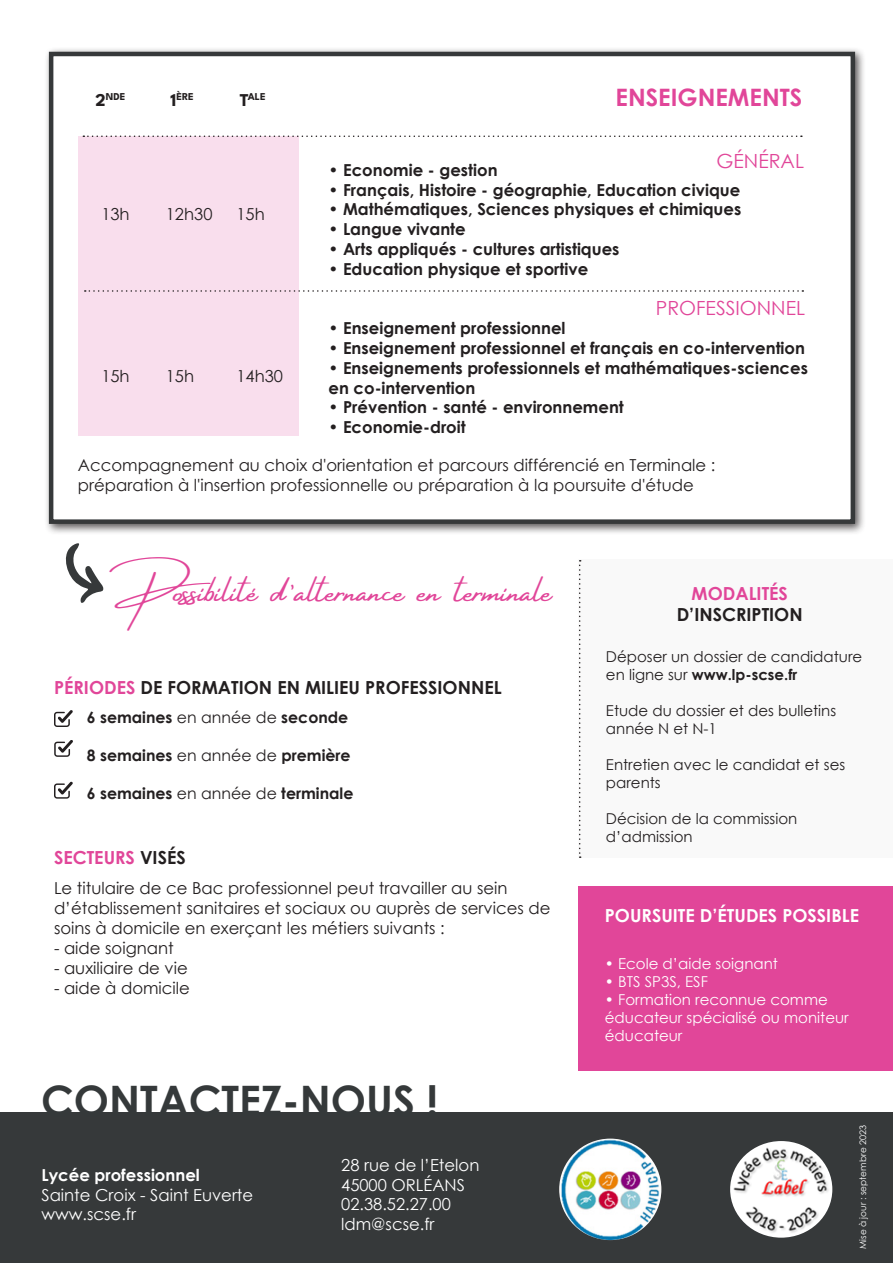
<style>
.page{position:relative;width:893px;height:1263px;background:#fff}
.page>*{position:absolute;margin:0;border:0;box-sizing:border-box;transform-origin:0 0}
.t1{font:700 42px "Century Gothic";color:#35393a}
.t2{font:36px "Amsterdam Four ttf";color:#e14699}
.t3{font:700 24px "Century Gothic";color:#e14699}
.t4{font:19.5px "Century Gothic";color:#e14699}
.t5{font:700 18px "Century Gothic";color:#231f20}
.t6{font:700 18px "Century Gothic";color:#fff}
.t7{font:700 18px "Century Gothic";color:#e14699}
.t8{font:700 16.5px "Century Gothic";color:#231f20}
.t9{font:16.5px/19.8px "Century Gothic";color:#231f20}
.t10{font:16.5px "Century Gothic";color:#fff}
.t11{font:700 16.5px "Century Gothic";color:#fff}
.t12{font:700 15.75px "Century Gothic";color:#231f20}
.t13{font:15px/18px "Century Gothic";color:#231f20}
.t14{font:15px/18px "Century Gothic";color:#fff}
.t15{font:100 10.5px "League Spartan";letter-spacing:.005em;color:#231f20}
.t16{font:9px "Century Gothic";color:#fff}
.s1{font-size:18px}
.s2{font-weight:400}
.s3{color:#e14699}
.s4{color:#231f20}
.s5{font-weight:700}
</style>
<div class="page">
<div style="left:0;top:1113px;width:893px;height:150px;background:#36393a"></div>
<div style="left:579px;top:559px;width:314px;height:299px;background:#f9f9f9"></div>
<svg style="left:579px;top:560px;width:2px;height:298px"></svg>
<img style="left:559px;top:1138px;width:102px;height:102px;border-radius:51px">
<div style="left:730px;top:1141px;width:102px;height:97px;background:#fff;border-radius:50%"></div>
<img style="left:733px;top:1147px;width:97px;height:88px">
<svg style="left:65px;top:543px;width:38px;height:60px"></svg>
<svg style="left:54px;top:710px;width:19px;height:17px"></svg>
<svg style="left:54px;top:781px;width:19px;height:18px"></svg>
<svg style="left:54px;top:740px;width:19px;height:17px"></svg>
<div style="left:578px;top:885px;width:315px;height:185px;background:#e14699"></div>
<div style="left:44px;top:47px;width:822px;height:488px;background:#231f20;opacity:.75"></div>
<div style="left:49px;top:52px;width:806px;height:472px;background:#fff;border:4px solid #36393a"></div>
<div style="left:78px;top:136px;width:221px;height:299px;background:#f9deed"></div>
<svg style="left:83px;top:135px;width:719px;height:2px"></svg>
<svg style="left:85px;top:290px;width:718px;height:2px"></svg>
<p class="t15" style="left:96px;top:89px;width:31px"><span class="s1">2</span>NDE</p>
<p class="t3" style="left:616px;top:79px;width:188px">ENSEIGNEMENTS</p>
<p class="t15" style="left:170px;top:89px;width:25px"><span class="s1">1</span>ÈRE</p>
<p class="t15" style="left:240px;top:89px;width:27px"><span class="s1">T</span>ALE</p>
<p class="t9" style="left:101px;top:204px;width:30px">13h</p>
<p class="t9" style="left:166px;top:204px;width:48px">12h30</p>
<p class="t9" style="left:236px;top:204px;width:30px">15h</p>
<p class="t9" style="left:101px;top:366px;width:30px">15h</p>
<p class="t9" style="left:166px;top:366px;width:30px">15h</p>
<p class="t9" style="left:236px;top:366px;width:48px">14h30</p>
<p class="t4" style="left:716px;top:147px;width:89px">GÉNÉRAL</p>
<p class="t8" style="left:328px;top:157px;width:171px"><span class="s2">•</span> Economie - gestion</p>
<p class="t8" style="left:328px;top:177px;width:413px">• Français, Histoire - géographie, Education civique</p>
<p class="t8" style="left:328px;top:197px;width:414px">• Mathématiques, Sciences physiques et chimiques</p>
<p class="t8" style="left:328px;top:217px;width:139px">• Langue vivante</p>
<p class="t8" style="left:328px;top:236px;width:293px">• Arts appliqués - cultures artistiques</p>
<p class="t8" style="left:328px;top:256px;width:261px">• Education physique et sportive</p>
<p class="t4" style="left:656px;top:295px;width:151px">PROFESSIONNEL</p>
<p class="t8" style="left:328px;top:316px;width:239px"><span class="s2">•</span> Enseignement professionnel</p>
<p class="t8" style="left:328px;top:335px;width:478px">• Enseignement professionnel et français en co-intervention</p>
<p class="t8" style="left:328px;top:355px;width:481px">• Enseignements professionnels et mathématiques-sciences</p>
<p class="t8" style="left:328px;top:375px;width:148px">en co-intervention</p>
<p class="t8" style="left:328px;top:395px;width:297px">• Prévention - santé - environnement</p>
<p class="t8" style="left:328px;top:415px;width:139px">• Economie-droit</p>
<p class="t9" style="left:78px;top:455px;width:639px">Accompagnement au choix d'orientation et parcours différencié en Terminale : préparation à l'insertion professionnelle ou préparation à la poursuite d'étude</p>
<p class="t2" style="left:124px;top:572px;width:429px">Possibilité d’alternance en terminale</p>
<p class="t5" style="left:54px;top:674px;width:449px"><span class="s3">PÉRIODES</span> DE FORMATION EN MILIEU PROFESSIONNEL</p>
<p class="t12" style="left:87px;top:705px;width:263px">6 semaines <span class="s2">en année de</span> seconde</p>
<p class="t12" style="left:87px;top:743px;width:265px">8 semaines <span class="s2">en année de</span> première</p>
<p class="t12" style="left:87px;top:781px;width:268px">6 semaines <span class="s2">en année de</span> terminale</p>
<p class="t7" style="left:54px;top:844px;width:133px">SECTEURS <span class="s4">VISÉS</span></p>
<p class="t9" style="left:54px;top:878px;width:498px">Le titulaire de ce Bac professionnel peut travailler au sein d’établissement sanitaires et sociaux ou auprès de services de soins à domicile en exerçant les métiers suivants :</p>
<p class="t9" style="left:54px;top:938px;width:121px">- aide soignant</p>
<p class="t9" style="left:54px;top:957px;width:135px">- auxiliaire de vie</p>
<p class="t9" style="left:54px;top:977px;width:137px">- aide à domicile</p>
<p class="t1" style="left:41px;top:1069px;width:399px">CONTACTEZ-NOUS !</p>
<p class="t11" style="left:41px;top:1162px;width:160px">Lycée professionnel</p>
<p class="t10" style="left:41px;top:1183px;width:213px">Sainte Croix - Saint Euverte</p>
<p class="t10" style="left:41px;top:1203px;width:96px">www.scse.fr</p>
<p class="t10" style="left:341px;top:1153px;width:140px">28 rue de l’Etelon</p>
<p class="t10" style="left:341px;top:1173px;width:125px">45000 ORLÉANS</p>
<p class="t10" style="left:341px;top:1193px;width:111px">02.38.52.27.00</p>
<p class="t10" style="left:341px;top:1213px;width:95px">ldm@scse.fr</p>
<p class="t7" style="left:691px;top:580px;width:98px">MODALITÉS</p>
<p class="t5" style="left:677px;top:601px;width:128px">D’INSCRIPTION</p>
<p class="t13" style="left:606px;top:647px;width:258px">Déposer un dossier de candidature en ligne sur <span class="s5">www.lp-scse.fr</span></p>
<p class="t13" style="left:606px;top:701px;width:232px">Etude du dossier et des bulletins année N et N-1</p>
<p class="t13" style="left:606px;top:755px;width:241px">Entretien avec le candidat et ses parents</p>
<p class="t13" style="left:606px;top:809px;width:193px">Décision de la commission d’admission</p>
<p class="t6" style="left:605px;top:902px;width:256px">POURSUITE D’ÉTUDES POSSIBLE</p>
<p class="t14" style="left:605px;top:954px;width:175px">• Ecole d’aide soignant</p>
<p class="t14" style="left:605px;top:972px;width:105px">• BTS SP3S, ESF</p>
<p class="t14" style="left:605px;top:990px;width:245px">• Formation reconnue comme éducateur spécialisé ou moniteur éducateur</p>
<p class="t16" style="left:857px;top:1249px;width:125px;rotate:-90deg">Mise à jour : septembre 2023</p>
</div>
